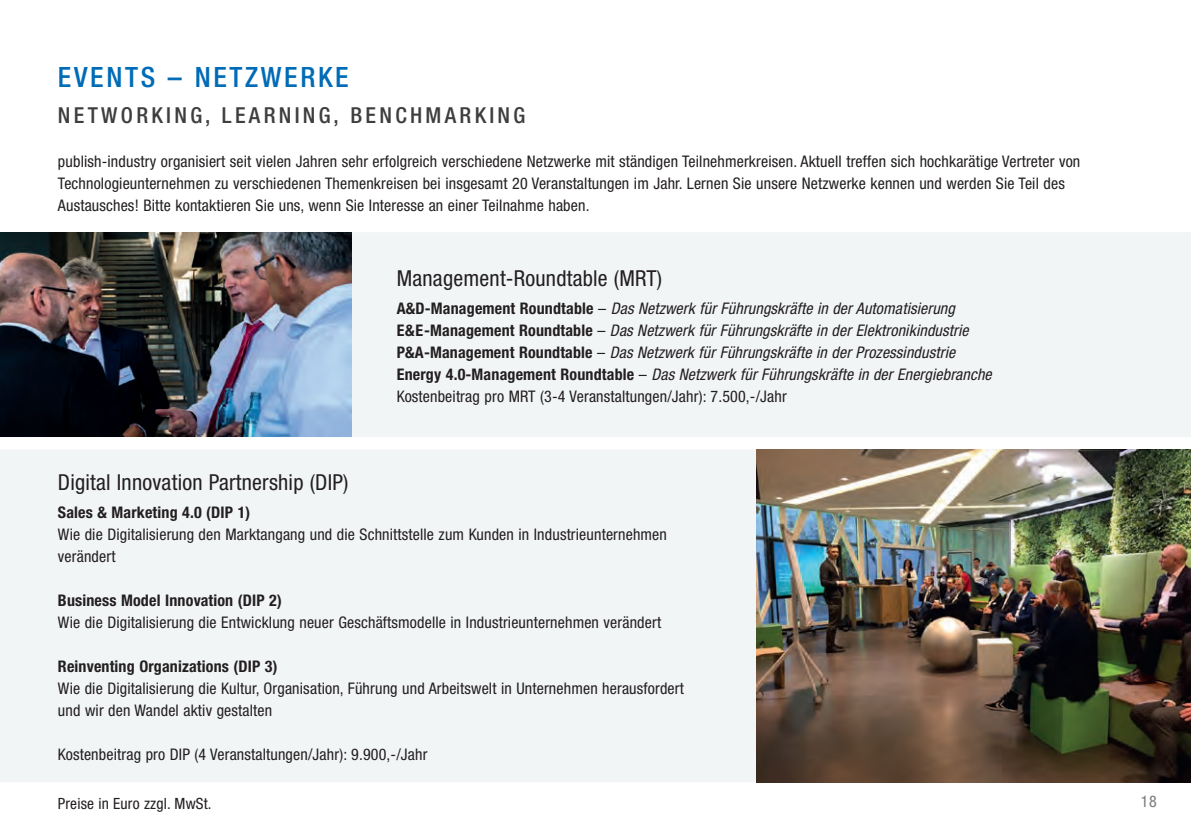
<style>
.page{position:relative;width:1191px;height:840px;background:#fff}
.page>*{position:absolute;margin:0;border:0;box-sizing:border-box;transform-origin:0 0}
.t1{font:500 condensed 28px "Helvetica Neue LT Std";letter-spacing:.095em;color:#006bb6}
.t2{font:condensed 22px "Helvetica Neue LT Std";letter-spacing:.01em;color:#231f20}
.t3{font:500 condensed 22px "Helvetica Neue LT Std";letter-spacing:.15em;color:#3e3e3f}
.t4{font:condensed 16px/22px "Helvetica Neue LT Std";letter-spacing:.01em;color:#231f20}
.t5{font:italic condensed 16px/22px "Helvetica Neue LT Std";letter-spacing:.01em;color:#231f20}
.t6{font:700 condensed 16px "Helvetica Neue LT Std";letter-spacing:.01em;color:#231f20}
.t7{font:condensed 16px "Helvetica Neue LT Std";color:#76787b}
.t8{font:condensed 15.6px "Helvetica Neue LT Std";letter-spacing:.01em;color:#231f20}
.s1{font-weight:700;font-style:normal}
.s2{font-style:normal}
</style>
<div class="page">
<div style="left:0;top:450px;width:1191px;height:332px;background:#f2f5f6"></div>
<div style="left:0;top:232px;width:1191px;height:205px;background:#f2f5f6"></div>
<img style="left:0;top:232px;width:351px;height:204px">
<img style="left:756px;top:449px;width:435px;height:332px">
<h1 class="t1" style="left:58px;top:60px;width:292px">EVENTS – NETZWERKE</h1>
<h2 class="t3" style="left:58px;top:102px;width:469px">NETWORKING, LEARNING, BENCHMARKING</h2>
<p class="t4" style="left:58px;top:150px;width:1024px">publish-industry organisiert seit vielen Jahren sehr erfolgreich verschiedene Netzwerke mit ständigen Teilnehmerkreisen. Aktuell treffen sich hochkarätige Vertreter von<br>Technologieunternehmen zu verschiedenen Themenkreisen bei insgesamt 20 Veranstaltungen im Jahr. Lernen Sie unsere Netzwerke kennen und werden Sie Teil des<br>Austausches! Bitte kontaktieren Sie uns, wenn Sie Interesse an einer Teilnahme haben.</p>
<h2 class="t2" style="left:58px;top:469px;width:292px">Digital Innovation Partnership (DIP)</h2>
<h2 class="t2" style="left:397px;top:265px;width:267px">Management-Roundtable (MRT)</h2>
<p class="t5" style="left:397px;top:297px;width:596px"><span class="s1">A&amp;D-Management Roundtable</span> <span class="s2">–</span> Das Netzwerk für Führungskräfte in der Automatisierung <span class="s1">E&amp;E-Management Roundtable</span> <span class="s2">–</span> Das Netzwerk für Führungskräfte in der Elektronikindustrie <span class="s1">P&amp;A-Management Roundtable</span> <span class="s2">–</span> Das Netzwerk für Führungskräfte in der Prozessindustrie <span class="s1">Energy 4.0-Management Roundtable</span> <span class="s2">–</span> Das Netzwerk für Führungskräfte in der Energiebranche <span class="s2">Kostenbeitrag pro MRT (3-4 Veranstaltungen/Jahr): 7.500,-/Jahr</span></p>
<p class="t6" style="left:58px;top:502px;width:194px">Sales &amp; Marketing 4.0 (DIP 1)</p>
<p class="t4" style="left:58px;top:523px;width:610px">Wie die Digitalisierung den Marktangang und die Schnittstelle zum Kunden in Industrieunternehmen verändert</p>
<p class="t6" style="left:58px;top:590px;width:225px">Business Model Innovation (DIP 2)</p>
<p class="t4" style="left:58px;top:611px;width:604px">Wie die Digitalisierung die Entwicklung neuer Geschäftsmodelle in Industrieunternehmen verändert</p>
<p class="t6" style="left:58px;top:656px;width:221px">Reinventing Organizations (DIP 3)</p>
<p class="t4" style="left:58px;top:677px;width:627px">Wie die Digitalisierung die Kultur, Organisation, Führung und Arbeitswelt in Unternehmen herausfordert und wir den Wandel aktiv gestalten</p>
<p class="t4" style="left:58px;top:743px;width:371px">Kostenbeitrag pro DIP (4 Veranstaltungen/Jahr): 9.900,-/Jahr</p>
<p class="t8" style="left:58px;top:793px;width:155px">Preise in Euro zzgl. MwSt.</p>
<p class="t7" style="left:1141px;top:791px;width:17px">18</p>
</div>
